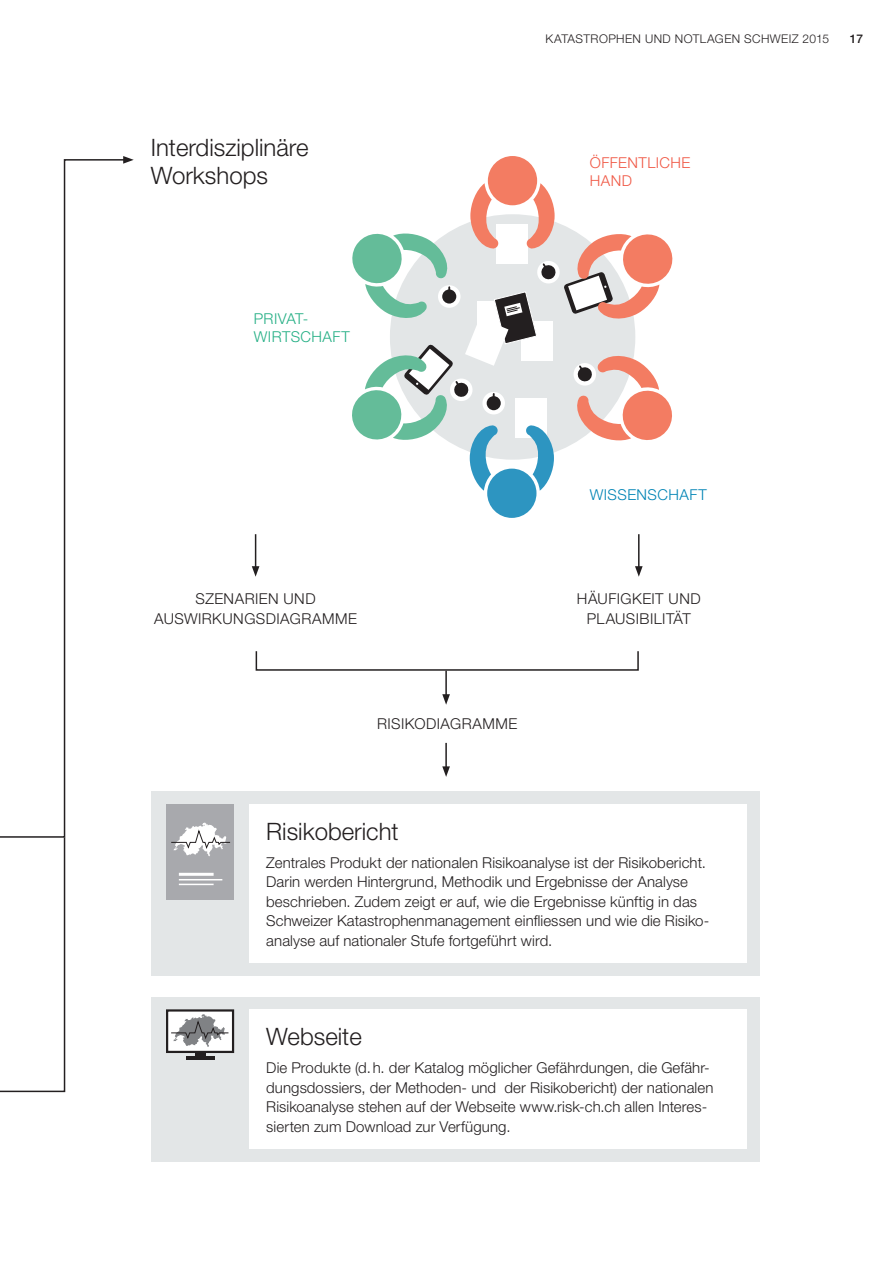
<style>
.page{position:relative;width:893px;height:1263px;background:#fff}
.page>*{position:absolute;margin:0;border:0;box-sizing:border-box;transform-origin:0 0}
.t1{font:300 24px "Helvetica Neue";color:#231f20}
.t2{font:300 15px/19.5px "Helvetica Neue";letter-spacing:.005em;color:#231f20}
.t3{font:300 15px/19.5px "Helvetica Neue";letter-spacing:.03em;color:#231f20;text-align:center}
.t4{font:300 15px/18px "Helvetica Neue";letter-spacing:.025em;color:#25af85}
.t5{font:300 15px/18px "Helvetica Neue";letter-spacing:.03em;color:#f05946}
.t6{font:300 15px "Helvetica Neue";letter-spacing:.03em;color:#0084b5}
.t7{font:300 12px "Helvetica Neue";letter-spacing:.035em;color:#231f20}
.t8{font:500 12px "Helvetica Neue";color:#231f20}
</style>
<div class="page">
<div style="left:151px;top:996px;width:608px;height:165px;background:#e3e6e7"></div>
<div style="left:151px;top:791px;width:608px;height:184px;background:#e3e6e7"></div>
<svg style="left:63px;top:159px;width:60px;height:677px"></svg>
<svg style="left:123px;top:156px;width:11px;height:8px"></svg>
<svg style="left:0;top:836px;width:66px;height:257px"></svg>
<div style="left:488px;top:156px;width:49px;height:49px;background:#f37c62;border-radius:50%"></div>
<div style="left:487px;top:469px;width:49px;height:49px;background:#2d95c1;border-radius:50%"></div>
<svg style="left:352px;top:183px;width:321px;height:308px"></svg>
<div style="left:167px;top:1010px;width:66px;height:42px;background:#fff"></div>
<div style="left:166px;top:1009px;width:68px;height:44px;border:2px solid #231f20"></div>
<svg style="left:195px;top:1053px;width:10px;height:3px"></svg>
<hr style="left:186px;top:1056px;width:28px;height:4px;background:#231f20">
<svg style="left:171px;top:1014px;width:58px;height:33px"></svg>
<hr style="left:255px;top:534px;width:1px;height:34px;background:#231f20">
<svg style="left:252px;top:566px;width:7px;height:11px"></svg>
<hr style="left:638px;top:534px;width:2px;height:34px;background:#231f20">
<svg style="left:635px;top:566px;width:8px;height:11px"></svg>
<div style="left:166px;top:804px;width:68px;height:96px;background:#a8a9ad"></div>
<hr style="left:179px;top:873px;width:35px;height:3px;background:#fff">
<hr style="left:179px;top:879px;width:43px;height:1px;background:#fff">
<hr style="left:179px;top:884px;width:35px;height:1px;background:#fff">
<svg style="left:171px;top:822px;width:60px;height:34px"></svg>
<div style="left:249px;top:804px;width:498px;height:158px;background:#fff"></div>
<hr style="left:445px;top:743px;width:2px;height:26px;background:#231f20">
<svg style="left:442px;top:766px;width:8px;height:11px"></svg>
<svg style="left:255px;top:651px;width:384px;height:20px"></svg>
<hr style="left:445px;top:671px;width:2px;height:25px;background:#231f20">
<svg style="left:442px;top:694px;width:8px;height:11px"></svg>
<div style="left:249px;top:1009px;width:498px;height:140px;background:#fff"></div>
<p class="t1" style="left:151px;top:132px;width:159px">Interdisziplinäre</p>
<p class="t1" style="left:151px;top:161px;width:119px">Workshops</p>
<p class="t4" style="left:254px;top:309px;width:97px">PRIVAT-<br>WIRTSCHAFT</p>
<p class="t7" style="left:546px;top:32px;width:285px">KATASTROPHEN UND NOTLAGEN SCHWEIZ 2015</p>
<p class="t8" style="left:850px;top:32px;width:15px">17</p>
<p class="t5" style="left:590px;top:153px;width:102px">ÖFFENTLICHE<br>HAND</p>
<p class="t6" style="left:590px;top:486px;width:118px">WISSENSCHAFT</p>
<p class="t3" style="left:154px;top:589px;width:204px">SZENARIEN UND<br>AUSWIRKUNGSDIAGRAMME</p>
<p class="t3" style="left:577px;top:589px;width:125px">HÄUFIGKEIT UND<br>PLAUSIBILITÄT</p>
<p class="t3" style="left:377px;top:713px;width:142px">RISIKODIAGRAMME</p>
<p class="t1" style="left:266px;top:816px;width:134px">Risikobericht</p>
<p class="t2" style="left:266px;top:852px;width:444px">Zentrales Produkt der nationalen Risikoanalyse ist der Risikobericht.<br>Darin werden Hintergrund, Methodik und Ergebnisse der Analyse beschrieben. Zudem zeigt er auf, wie die Ergebnisse künftig in das Schweizer Katastrophenmanagement einfliessen und wie die Risiko&shy;analyse auf nationaler Stufe fortgeführt wird.</p>
<p class="t1" style="left:266px;top:1022px;width:97px">Webseite</p>
<p class="t2" style="left:266px;top:1058px;width:449px">Die Produkte (d.h. der Katalog möglicher Gefährdungen, die Gefähr&shy;dungsdossiers, der Methoden- und der Risikobericht) der nationalen Risikoanalyse stehen auf der Webseite www.risk-ch.ch allen Interes&shy;sierten zum Download zur Verfügung.</p>
</div>
